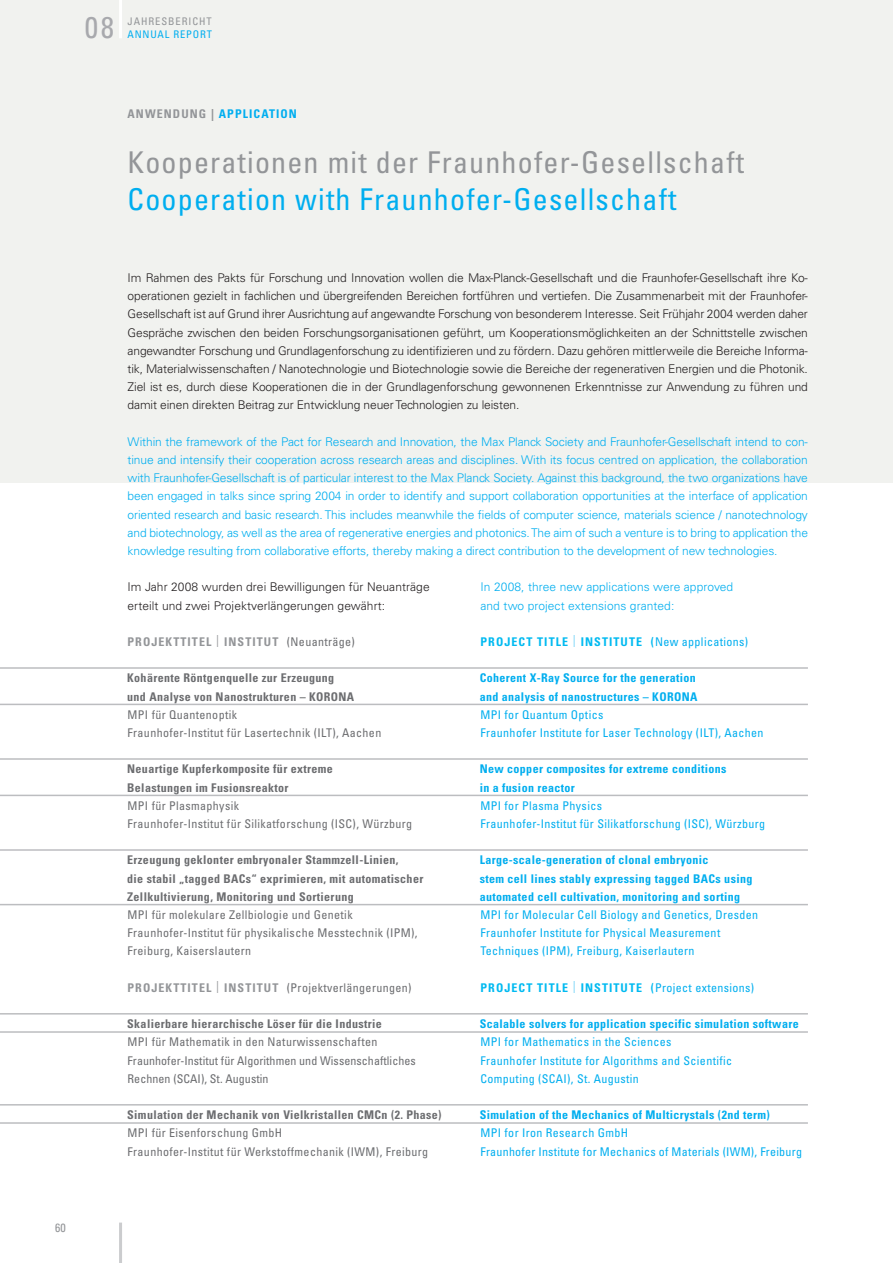
<style>
.page{position:relative;width:893px;height:1263px;background:#fff}
.page>*{position:absolute;margin:0;border:0;box-sizing:border-box;transform-origin:0 0}
.t1{font:condensed 30px "Univers LT";letter-spacing:.04em;color:#939598}
.t2{font:condensed 30px "Univers LT";letter-spacing:.04em;color:#00aeef}
.t3{font:condensed 30px "Univers LT";color:#a8a9ad}
.copy_deutsch{font:300 12px/18.1px "Univers LT";letter-spacing:.005em;color:#231f20;text-align:justify}
.copy_englisch{font:300 12px/18.1px "Univers LT";letter-spacing:-.01em;color:#00aeef;text-align:justify}
.copy_deutsch-2{font:condensed 12px "Univers LT";letter-spacing:.03em;color:#00aeef}
.copy_deutsch-3{font:condensed 12px "Univers LT";letter-spacing:.03em;color:#6c6d70}
.copy_deutsch_bold{font:700 condensed 12px "Univers LT";letter-spacing:.03em;color:#00aeef}
.copy_deutsch_bold-2{font:700 condensed 12px "Univers LT";letter-spacing:.03em;color:#6c6d70}
.copy_deutsch-4{font:700 condensed 12px "Univers LT";letter-spacing:.09em;color:#00baf1}
.copy_deutsch-5{font:condensed 12px "Univers LT";letter-spacing:.005em;color:#6c6d70}
.copy_deutsch-6{font:300 12px "Univers LT";letter-spacing:.005em;color:#00aeef}
.copy_deutsch-7{font:700 condensed 12px "Univers LT";letter-spacing:.09em;color:#939598}
.t4{font:condensed 12px "Univers LT";color:#939598}
.t5{font:condensed 10.5px "Univers LT";letter-spacing:.09em;color:#939598}
.t6{font:condensed 10.5px "Univers LT";letter-spacing:.075em;color:#00aeef}
.s1{color:#00aeef}
.s2{font-weight:400}
.s3{font-weight:400;color:#6c6d70}
.s4{font-weight:400;color:#6bcff6}
.s5{font-weight:400;color:#00aeef}
.s6{font-weight:700;color:#939598}
.s7{color:#939598}
</style>
<div class="page">
<div style="left:0;top:0;width:893px;height:482px;background:#f1f2ef"></div>
<hr style="left:119px;top:0;width:3px;height:38px;background:#fff">
<hr style="left:119px;top:1222px;width:3px;height:41px;background:#cbccce">
<hr style="left:0;top:667px;width:808px;height:2px;background:#bcbdc0">
<hr style="left:0;top:704px;width:808px;height:1px;background:#bcbdc0">
<hr style="left:0;top:758px;width:808px;height:2px;background:#bcbdc0">
<hr style="left:0;top:795px;width:808px;height:1px;background:#bcbdc0">
<hr style="left:0;top:1104px;width:808px;height:1px;background:#bcbdc0">
<hr style="left:0;top:1122px;width:808px;height:2px;background:#bcbdc0">
<hr style="left:0;top:1013px;width:808px;height:1px;background:#bcbdc0">
<hr style="left:0;top:1031px;width:808px;height:2px;background:#bcbdc0">
<hr style="left:0;top:849px;width:808px;height:2px;background:#bcbdc0">
<hr style="left:0;top:904px;width:808px;height:1px;background:#bcbdc0">
<p class="t3" style="left:85px;top:8px;width:31px">08</p>
<p class="t5" style="left:128px;top:15px;width:86px">JAHRESBERICHT</p>
<p class="t6" style="left:128px;top:28px;width:86px">ANNUAL REPORT</p>
<p class="t4" style="left:55px;top:1220px;width:12px">60</p>
<p class="copy_deutsch-7" style="left:128px;top:106px;width:100px">Anwendung | <span class="s1">Applic</span></p>
<p class="copy_deutsch_bold" style="left:261px;top:106px;width:37px">ation</p>
<p class="t1" style="left:128px;top:143px;width:618px">Kooperationen mit der Fraunhofer-Gesellschaft</p>
<p class="t2" style="left:128px;top:181px;width:550px">Cooperation with Fraunhofer-Gesellschaft</p>
<p class="copy_deutsch" style="left:128px;top:269px;width:682px">Im Rahmen des Pakts für Forschung und Innovation wollen die Max-Planck-Gesellschaft und die Fraunhofer-Gesellschaft ihre Ko&shy;operationen gezielt in fachlichen und übergreifenden Bereichen fortführen und vertiefen. Die Zusammenarbeit mit der Fraunhofer-Gesellschaft ist auf Grund ihrer Ausrichtung auf angewandte Forschung von besonderem Interesse. Seit Frühjahr 2004 werden daher Gespräche zwischen den beiden Forschungsorganisationen geführt, um Kooperationsmöglichkeiten an der Schnittstelle zwischen angewandter Forschung und Grundlagenforschung zu identifizieren und zu fördern. Dazu gehören mittlerweile die Bereiche Informa&shy;tik, Materialwissenschaften / Nanotechnologie und Biotechnologie sowie die Bereiche der regenerativen Energien und die Photonik.<br>Ziel ist es, durch diese Kooperationen die in der Grundlagenforschung gewonnenen Erkenntnisse zur Anwendung zu führen und damit einen direkten Beitrag zur Entwicklung neuer Technologien zu leisten.</p>
<p class="copy_englisch" style="left:128px;top:432px;width:682px">Within the framework of the Pact for Research and Innovation, the Max Planck Society and Fraunhofer-Gesellschaft intend to con&shy;tinue and intensify their cooperation across research areas and disciplines. With its focus centred on application, the collaboration with Fraunhofer-Gesellschaft is of particular interest to the Max Planck Society. Against this background, the two organizations have been engaged in talks since spring 2004 in order to identify and support collaboration opportunities at the interface of application oriented research and basic research. This includes meanwhile the fields of computer science, materials science / nanotechnology and biotechnology, as well as the area of regenerative energies and photonics. The aim of such a venture is to bring to application the knowledge resulting from collaborative efforts, thereby making a direct contribution to the development of new technologies.</p>
<p class="copy_deutsch" style="left:128px;top:578px;width:304px">Im Jahr 2008 wurden drei Bewilligungen für Neuanträge</p>
<p class="copy_deutsch" style="left:128px;top:596px;width:259px">erteilt und zwei Projektverlängerungen gewährt:</p>
<p class="copy_deutsch-7" style="left:128px;top:634px;width:229px">PROJEKTTITEL <span class="s2">|</span> Institut <span class="s3">(Neuanträge)</span></p>
<p class="copy_deutsch-6" style="left:480px;top:580px;width:254px">In 2008, three new applications were approved</p>
<p class="copy_deutsch-6" style="left:480px;top:598px;width:195px">and two project extensions granted:</p>
<p class="copy_deutsch-4" style="left:480px;top:634px;width:269px">PROJECT TITLE <span class="s4">|</span> Institute (<span class="s5">New applications)</span></p>
<p class="copy_deutsch_bold-2" style="left:127px;top:671px;width:208px">Kohärente Röntgenquelle zur Erzeugung</p>
<p class="copy_deutsch_bold" style="left:480px;top:671px;width:218px">Coherent X-Ray Source for the generation</p>
<p class="copy_deutsch_bold-2" style="left:127px;top:689px;width:198px">und Analyse von Nanostrukturen – KORONA</p>
<p class="copy_deutsch_bold" style="left:480px;top:689px;width:189px">and analysis of nanostructures – KORONA</p>
<p class="copy_deutsch-3" style="left:128px;top:707px;width:111px">MPI für Quantenoptik</p>
<p class="copy_deutsch-3" style="left:128px;top:725px;width:255px">Fraunhofer-Institut für Lasertechnik (ILT), Aachen</p>
<p class="copy_deutsch-2" style="left:480px;top:707px;width:124px">MPI for Quantum Optics</p>
<p class="copy_deutsch-2" style="left:480px;top:725px;width:285px">Fraunhofer Institute for Laser Technology (ILT), Aachen</p>
<p class="copy_deutsch_bold-2" style="left:127px;top:762px;width:207px">Neuartige Kupferkomposite für extreme</p>
<p class="copy_deutsch_bold" style="left:480px;top:762px;width:248px">New copper composites for extreme conditions</p>
<p class="copy_deutsch_bold-2" style="left:127px;top:780px;width:163px">Belastungen im Fusionsreaktor</p>
<p class="copy_deutsch_bold" style="left:480px;top:780px;width:97px">in a fusion reactor</p>
<p class="copy_deutsch-3" style="left:128px;top:798px;width:113px">MPI für Plasmaphysik</p>
<p class="copy_deutsch-3" style="left:128px;top:816px;width:286px">Fraunhofer-Institut für Silikatforschung (ISC), Würzburg</p>
<p class="copy_deutsch-2" style="left:480px;top:798px;width:123px">MPI for Plasma Physics</p>
<p class="copy_deutsch-2" style="left:480px;top:816px;width:286px">Fraunhofer-Institut für Silikatforschung (ISC), Würzburg</p>
<p class="copy_deutsch_bold-2" style="left:127px;top:853px;width:273px">Erzeugung geklonter embryonaler Stammzell-Linien,</p>
<p class="copy_deutsch_bold" style="left:480px;top:853px;width:230px">Large-scale-generation of clonal embryonic</p>
<p class="copy_deutsch_bold-2" style="left:127px;top:871px;width:298px">die stabil „tagged BACs“ exprimieren, mit automatischer</p>
<p class="copy_deutsch_bold" style="left:480px;top:871px;width:274px">stem cell lines stably expressing tagged BACs using</p>
<p class="copy_deutsch_bold-2" style="left:127px;top:889px;width:228px">Zellkultivierung, Monitoring und Sortierung</p>
<p class="copy_deutsch_bold" style="left:480px;top:889px;width:262px">automated cell cultivation, monitoring and sorting</p>
<p class="copy_deutsch-3" style="left:128px;top:907px;width:227px">MPI für molekulare Zellbiologie und Genetik</p>
<p class="copy_deutsch-3" style="left:128px;top:925px;width:291px">Fraunhofer-Institut für physikalische Messtechnik (IPM),</p>
<p class="copy_deutsch-3" style="left:128px;top:943px;width:125px">Freiburg, Kaiserslautern</p>
<p class="copy_deutsch-3" style="left:128px;top:980px;width:285px"><span class="s6">PROJEKTTITEL</span> <span class="s7">|</span> <span class="s6">Institut</span> (Projektverlängerungen)</p>
<p class="copy_deutsch-2" style="left:480px;top:907px;width:279px">MPI for Molecular Cell Biology and Genetics, Dresden</p>
<p class="copy_deutsch-2" style="left:480px;top:925px;width:241px">Fraunhofer Institute for Physical Measurement</p>
<p class="copy_deutsch-2" style="left:480px;top:943px;width:216px">Techniques (IPM), Freiburg, Kaiserlautern</p>
<p class="copy_deutsch-4" style="left:480px;top:980px;width:275px">PROJECT TITLE <span class="s4">|</span> Institute (<span class="s5">Project extensions)</span></p>
<p class="copy_deutsch_bold-2" style="left:127px;top:1016px;width:256px">Skalierbare hierarchische Löser für die Industrie</p>
<p class="copy_deutsch_bold" style="left:480px;top:1016px;width:320px">Scalable solvers for application specific simulation software</p>
<p class="copy_deutsch-3" style="left:128px;top:1034px;width:251px">MPI für Mathematik in den Naturwissenschaften</p>
<p class="copy_deutsch-5" style="left:128px;top:1053px;width:290px">Fraunhofer-Institut für Algorithmen und Wissenschaftliches</p>
<p class="copy_deutsch-5" style="left:128px;top:1071px;width:142px">Rechnen (SCAI), St. Augustin</p>
<p class="copy_deutsch-2" style="left:480px;top:1034px;width:192px">MPI for Mathematics in the Sciences</p>
<p class="copy_deutsch-2" style="left:480px;top:1053px;width:253px">Fraunhofer Institute for Algorithms and Scientific</p>
<p class="copy_deutsch-2" style="left:480px;top:1071px;width:160px">Computing (SCAI), St. Augustin</p>
<p class="copy_deutsch_bold-2" style="left:127px;top:1107px;width:316px">Simulation der Mechanik von Vielkristallen CMCn (2. Phase)</p>
<p class="copy_deutsch_bold" style="left:480px;top:1107px;width:292px">Simulation of the Mechanics of Multicrystals (2nd term)</p>
<p class="copy_deutsch-3" style="left:128px;top:1125px;width:156px">MPI für Eisenforschung GmbH</p>
<p class="copy_deutsch-3" style="left:128px;top:1144px;width:302px">Fraunhofer-Institut für Werkstoffmechanik (IWM), Freiburg</p>
<p class="copy_deutsch-2" style="left:480px;top:1125px;width:149px">MPI for Iron Research GmbH</p>
<p class="copy_deutsch-2" style="left:480px;top:1144px;width:323px">Fraunhofer Institute for Mechanics of Materials (IWM), Freiburg</p>
</div>
